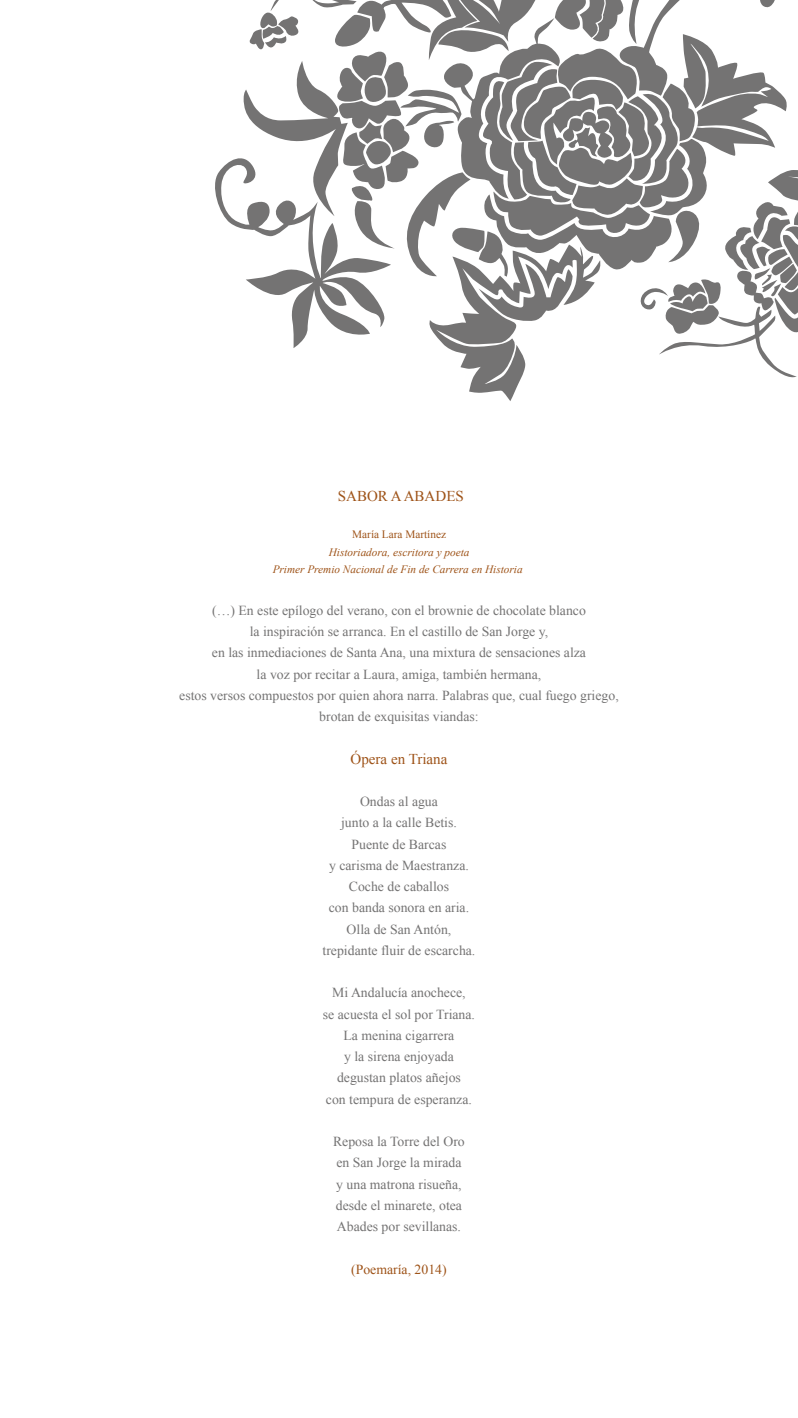
<style>
.page{position:relative;width:798px;height:1418px;background:#fff}
.page>*{position:absolute;margin:0;border:0;box-sizing:border-box;transform-origin:0 0}
.t1{font:15px "Times New Roman";color:#9e5318}
.t2{font:13.75px/21.2px "Times New Roman";color:#747373;text-align:center}
.t3{font:13.75px "Times New Roman";color:#9e5318}
.t4{font:italic 11.25px/17.5px "Times New Roman";color:#9e5318;text-align:center}
.t5{font:11.25px "Times New Roman";color:#9e5318}
</style>
<div class="page">
<svg style="left:215px;top:0;width:582px;height:401px"></svg>
<p class="t1" style="left:338px;top:486px;width:127px">SABOR A ABADES</p>
<p class="t5" style="left:352px;top:527px;width:95px">María Lara Martínez</p>
<p class="t4" style="left:272px;top:543px;width:251px">Historiadora, escritora y poeta<br>Primer Premio Nacional de Fin de Carrera en Historia</p>
<p class="t2" style="left:179px;top:599px;width:441px">(…) En este epílogo del verano, con el brownie de chocolate blanco<br>la inspiración se arranca. En el castillo de San Jorge y,<br>en las inmediaciones de Santa Ana, una mixtura de sensaciones alza<br>la voz por recitar a Laura, amiga, también hermana,<br>estos versos compuestos por quien ahora narra. Palabras que, cual fuego griego, brotan de exquisitas viandas:</p>
<p class="t1" style="left:350px;top:748px;width:98px">Ópera en Triana</p>
<p class="t2" style="left:322px;top:790px;width:154px">Ondas al agua<br>junto a la calle Betis.<br>Puente de Barcas<br>y carisma de Maestranza.<br>Coche de caballos<br>con banda sonora en aria.<br>Olla de San Antón, trepidante fluir de escarcha.</p>
<p class="t2" style="left:323px;top:982px;width:153px">Mi Andalucía anochece,<br>se acuesta el sol por Triana.<br>La menina cigarrera<br>y la sirena enjoyada degustan platos añejos<br>con tempura de esperanza.</p>
<p class="t2" style="left:333px;top:1130px;width:133px;text-align:left">Reposa la Torre del Oro en San Jorge la mirada y una matrona risueña, desde el minarete, otea<br>Abades por sevillanas.</p>
<p class="t3" style="left:351px;top:1259px;width:97px">(Poemaría, 2014)</p>
</div>
